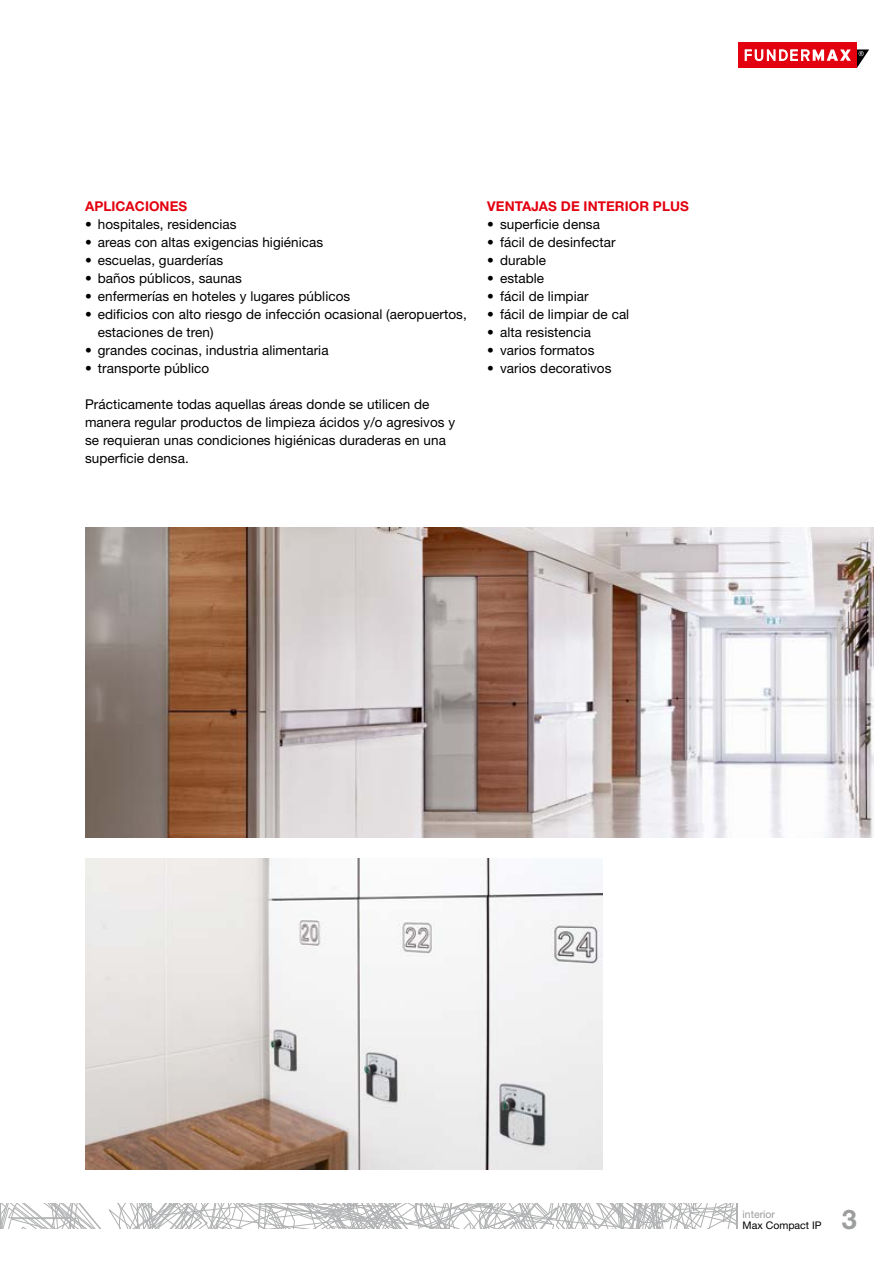
<style>
.page{position:relative;width:893px;height:1263px;background:#fff}
.page>*{position:absolute;margin:0;border:0;box-sizing:border-box;transform-origin:0 0}
.t1{font:700 27px "Helvetica Neue LT Pro";color:#9c9d9d}
.t2{font:13.5px/18px "Helvetica Neue LT Pro";letter-spacing:.005em;color:#000}
.t3{font:700 13.5px "Helvetica Neue LT Pro";letter-spacing:.005em;color:#e3000f}
.t4{font:10.5px "Helvetica Neue LT Pro";color:#000}
.t5{font:10.5px "Helvetica Neue LT Pro";color:#9c9d9d}
</style>
<div class="page">
<img style="left:85px;top:859px;width:518px;height:310px">
<img style="left:85px;top:527px;width:789px;height:311px">
<div style="left:738px;top:43px;width:119px;height:25px;background:#e3000f"></div>
<svg style="left:744px;top:49px;width:125px;height:19px"></svg>
<svg style="left:0;top:1203px;width:737px;height:26px"></svg>
<p class="t3" style="left:85px;top:198px;width:104px">APLICACIONES</p>
<p class="t2" style="left:85px;top:215px;width:153px">• hospitales, residencias</p>
<p class="t2" style="left:85px;top:233px;width:240px">• areas con altas exigencias higiénicas</p>
<p class="t2" style="left:85px;top:251px;width:140px">• escuelas, guarderías</p>
<p class="t2" style="left:85px;top:269px;width:158px">• baños públicos, saunas</p>
<p class="t2" style="left:85px;top:287px;width:267px">• enfermerías en hoteles y lugares públicos</p>
<p class="t2" style="left:98px;top:305px;width:371px;text-indent:-13px">• edificios con alto riesgo de infección ocasional (aeropuertos, estaciones de tren)</p>
<p class="t2" style="left:85px;top:341px;width:245px">• grandes cocinas, industria alimentaria</p>
<p class="t2" style="left:85px;top:359px;width:126px">• transporte público</p>
<p class="t2" style="left:85px;top:395px;width:372px">Prácticamente todas aquellas áreas donde se utilicen de manera regular productos de limpieza ácidos y/o agresivos y se requieran unas condiciones higiénicas duraderas en una superficie densa.</p>
<p class="t3" style="left:487px;top:198px;width:203px">VENTAJAS DE INTERIOR PLUS</p>
<p class="t2" style="left:487px;top:215px;width:114px">• superficie densa</p>
<p class="t2" style="left:487px;top:233px;width:130px">• fácil de desinfectar</p>
<p class="t2" style="left:487px;top:251px;width:60px">• durable</p>
<p class="t2" style="left:487px;top:269px;width:58px">• estable</p>
<p class="t2" style="left:487px;top:287px;width:103px">• fácil de limpiar</p>
<p class="t2" style="left:487px;top:305px;width:144px">• fácil de limpiar de cal</p>
<p class="t2" style="left:487px;top:323px;width:105px">• alta resistencia</p>
<p class="t2" style="left:487px;top:341px;width:109px">• varios formatos</p>
<p class="t2" style="left:487px;top:359px;width:126px">• varios decorativos</p>
<p class="t5" style="left:743px;top:1208px;width:34px">interior</p>
<p class="t4" style="left:743px;top:1219px;width:80px">Max Compact IP</p>
<h1 class="t1" style="left:842px;top:1202px;width:17px">3</h1>
</div>
